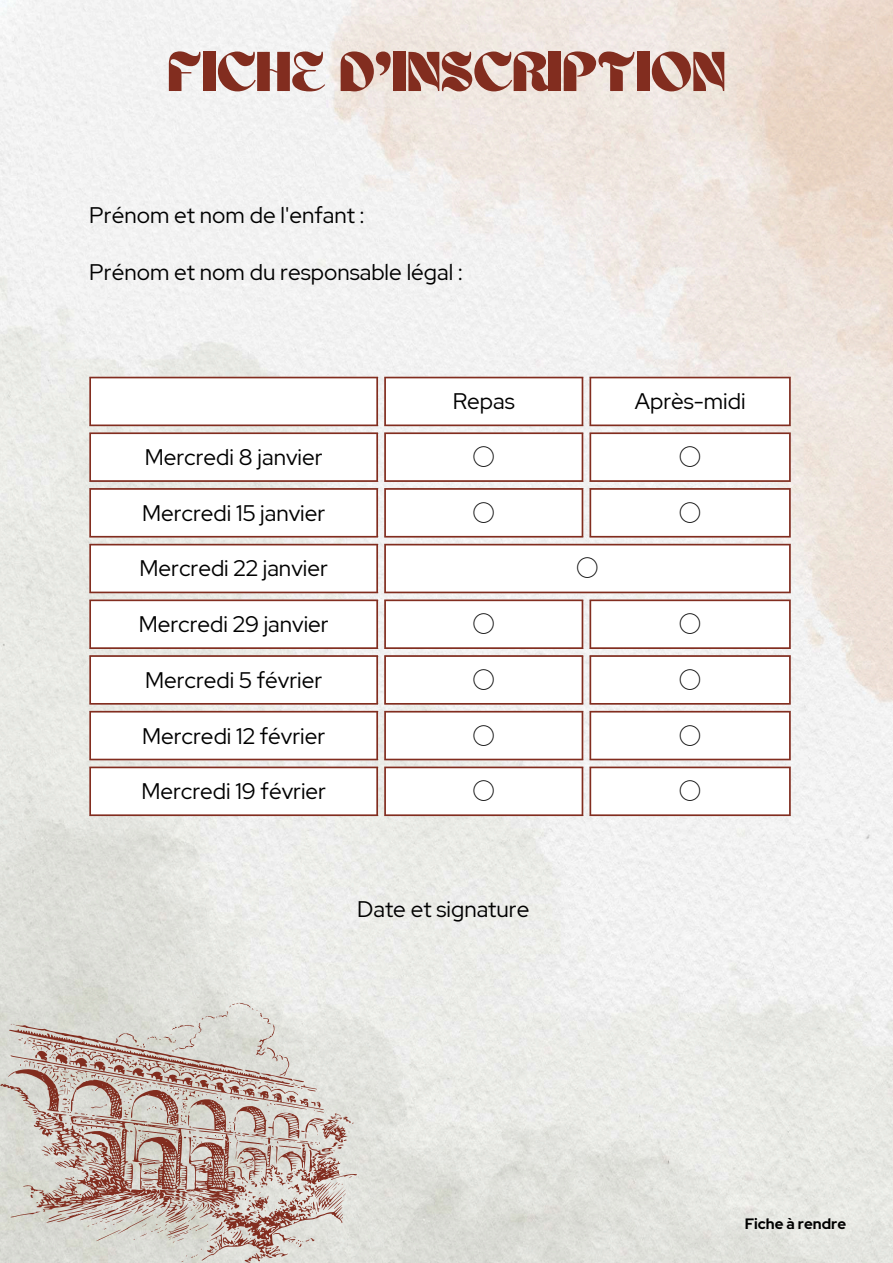
<style>
.page{position:relative;width:893px;height:1263px;background:#fff}
.page>*{position:absolute;margin:0;border:0;box-sizing:border-box;transform-origin:0 0}
.t1{font:57.75px "Ahsing";color:#822d1f}
.t2{font:22.5px "Red Hat Display";color:#000}
.t3{font:22.5px "Noto Sans CJ Ksc";color:#000}
.t4{font:700 15px "Red Hat Display";color:#000}
</style>
<div class="page">
<img style="left:0;top:0;width:893px;height:1263px">
<svg style="left:89px;top:377px;width:702px;height:439px"></svg>
<hr style="left:89px;top:378px;width:2px;height:46px;background:#822d1f">
<hr style="left:376px;top:378px;width:2px;height:46px;background:#822d1f">
<hr style="left:89px;top:377px;width:289px;height:1px;background:#822d1f">
<hr style="left:89px;top:424px;width:289px;height:2px;background:#822d1f">
<hr style="left:384px;top:378px;width:2px;height:46px;background:#822d1f">
<hr style="left:581px;top:378px;width:2px;height:46px;background:#822d1f">
<hr style="left:384px;top:377px;width:199px;height:1px;background:#822d1f">
<hr style="left:384px;top:424px;width:199px;height:2px;background:#822d1f">
<hr style="left:589px;top:378px;width:2px;height:46px;background:#822d1f">
<hr style="left:789px;top:378px;width:2px;height:46px;background:#822d1f">
<hr style="left:589px;top:377px;width:202px;height:1px;background:#822d1f">
<hr style="left:589px;top:424px;width:202px;height:2px;background:#822d1f">
<hr style="left:89px;top:434px;width:2px;height:46px;background:#822d1f">
<hr style="left:376px;top:434px;width:2px;height:46px;background:#822d1f">
<hr style="left:89px;top:432px;width:289px;height:2px;background:#822d1f">
<hr style="left:89px;top:480px;width:289px;height:2px;background:#822d1f">
<hr style="left:384px;top:434px;width:2px;height:46px;background:#822d1f">
<hr style="left:581px;top:434px;width:2px;height:46px;background:#822d1f">
<hr style="left:384px;top:432px;width:199px;height:2px;background:#822d1f">
<hr style="left:384px;top:480px;width:199px;height:2px;background:#822d1f">
<hr style="left:589px;top:434px;width:2px;height:46px;background:#822d1f">
<hr style="left:789px;top:434px;width:2px;height:46px;background:#822d1f">
<hr style="left:589px;top:432px;width:202px;height:2px;background:#822d1f">
<hr style="left:589px;top:480px;width:202px;height:2px;background:#822d1f">
<hr style="left:89px;top:490px;width:2px;height:46px;background:#822d1f">
<hr style="left:376px;top:490px;width:2px;height:46px;background:#822d1f">
<hr style="left:89px;top:488px;width:289px;height:2px;background:#822d1f">
<hr style="left:89px;top:536px;width:289px;height:2px;background:#822d1f">
<hr style="left:384px;top:490px;width:2px;height:46px;background:#822d1f">
<hr style="left:581px;top:490px;width:2px;height:46px;background:#822d1f">
<hr style="left:384px;top:488px;width:199px;height:2px;background:#822d1f">
<hr style="left:384px;top:536px;width:199px;height:2px;background:#822d1f">
<hr style="left:589px;top:490px;width:2px;height:46px;background:#822d1f">
<hr style="left:789px;top:490px;width:2px;height:46px;background:#822d1f">
<hr style="left:589px;top:488px;width:202px;height:2px;background:#822d1f">
<hr style="left:589px;top:536px;width:202px;height:2px;background:#822d1f">
<hr style="left:89px;top:545px;width:2px;height:47px;background:#822d1f">
<hr style="left:376px;top:545px;width:2px;height:47px;background:#822d1f">
<hr style="left:89px;top:544px;width:289px;height:1px;background:#822d1f">
<hr style="left:89px;top:592px;width:289px;height:1px;background:#822d1f">
<hr style="left:384px;top:545px;width:2px;height:47px;background:#822d1f">
<hr style="left:789px;top:545px;width:2px;height:47px;background:#822d1f">
<hr style="left:384px;top:544px;width:407px;height:1px;background:#822d1f">
<hr style="left:384px;top:592px;width:407px;height:1px;background:#822d1f">
<hr style="left:89px;top:601px;width:2px;height:46px;background:#822d1f">
<hr style="left:376px;top:601px;width:2px;height:46px;background:#822d1f">
<hr style="left:89px;top:599px;width:289px;height:2px;background:#822d1f">
<hr style="left:89px;top:647px;width:289px;height:2px;background:#822d1f">
<hr style="left:384px;top:601px;width:2px;height:46px;background:#822d1f">
<hr style="left:581px;top:601px;width:2px;height:46px;background:#822d1f">
<hr style="left:384px;top:599px;width:199px;height:2px;background:#822d1f">
<hr style="left:384px;top:647px;width:199px;height:2px;background:#822d1f">
<hr style="left:589px;top:601px;width:2px;height:46px;background:#822d1f">
<hr style="left:789px;top:601px;width:2px;height:46px;background:#822d1f">
<hr style="left:589px;top:599px;width:202px;height:2px;background:#822d1f">
<hr style="left:589px;top:647px;width:202px;height:2px;background:#822d1f">
<hr style="left:89px;top:657px;width:2px;height:46px;background:#822d1f">
<hr style="left:376px;top:657px;width:2px;height:46px;background:#822d1f">
<hr style="left:89px;top:655px;width:289px;height:2px;background:#822d1f">
<hr style="left:89px;top:703px;width:289px;height:2px;background:#822d1f">
<hr style="left:384px;top:657px;width:2px;height:46px;background:#822d1f">
<hr style="left:581px;top:657px;width:2px;height:46px;background:#822d1f">
<hr style="left:384px;top:655px;width:199px;height:2px;background:#822d1f">
<hr style="left:384px;top:703px;width:199px;height:2px;background:#822d1f">
<hr style="left:589px;top:657px;width:2px;height:46px;background:#822d1f">
<hr style="left:789px;top:657px;width:2px;height:46px;background:#822d1f">
<hr style="left:589px;top:655px;width:202px;height:2px;background:#822d1f">
<hr style="left:589px;top:703px;width:202px;height:2px;background:#822d1f">
<hr style="left:89px;top:712px;width:2px;height:47px;background:#822d1f">
<hr style="left:376px;top:712px;width:2px;height:47px;background:#822d1f">
<hr style="left:89px;top:711px;width:289px;height:1px;background:#822d1f">
<hr style="left:89px;top:759px;width:289px;height:1px;background:#822d1f">
<hr style="left:384px;top:712px;width:2px;height:47px;background:#822d1f">
<hr style="left:581px;top:712px;width:2px;height:47px;background:#822d1f">
<hr style="left:384px;top:711px;width:199px;height:1px;background:#822d1f">
<hr style="left:384px;top:759px;width:199px;height:1px;background:#822d1f">
<hr style="left:589px;top:712px;width:2px;height:47px;background:#822d1f">
<hr style="left:789px;top:712px;width:2px;height:47px;background:#822d1f">
<hr style="left:589px;top:711px;width:202px;height:1px;background:#822d1f">
<hr style="left:589px;top:759px;width:202px;height:1px;background:#822d1f">
<hr style="left:89px;top:768px;width:2px;height:46px;background:#822d1f">
<hr style="left:376px;top:768px;width:2px;height:46px;background:#822d1f">
<hr style="left:89px;top:766px;width:289px;height:2px;background:#822d1f">
<hr style="left:89px;top:814px;width:289px;height:2px;background:#822d1f">
<hr style="left:384px;top:768px;width:2px;height:46px;background:#822d1f">
<hr style="left:581px;top:768px;width:2px;height:46px;background:#822d1f">
<hr style="left:384px;top:766px;width:199px;height:2px;background:#822d1f">
<hr style="left:384px;top:814px;width:199px;height:2px;background:#822d1f">
<hr style="left:589px;top:768px;width:2px;height:46px;background:#822d1f">
<hr style="left:789px;top:768px;width:2px;height:46px;background:#822d1f">
<hr style="left:589px;top:766px;width:202px;height:2px;background:#822d1f">
<hr style="left:589px;top:814px;width:202px;height:2px;background:#822d1f">
<svg style="left:0;top:1002px;width:357px;height:261px;background:#cabbb3"></svg>
<h1 class="t1" style="left:167px;top:48px;width:559px">FICHE D'INSCRIPTION</h1>
<p class="t2" style="left:89px;top:200px;width:276px">Prénom et nom de l'enfant :</p>
<p class="t2" style="left:89px;top:257px;width:375px">Prénom et nom du responsable légal :</p>
<p class="t2" style="left:453px;top:386px;width:64px">Repas</p>
<p class="t2" style="left:635px;top:386px;width:112px">Après-midi</p>
<p class="t2" style="left:145px;top:442px;width:179px">Mercredi 8 janvier</p>
<p class="t3" style="left:472px;top:439px;width:24px">○</p>
<p class="t3" style="left:679px;top:439px;width:24px">○</p>
<p class="t2" style="left:142px;top:498px;width:185px">Mercredi 15 janvier</p>
<p class="t3" style="left:472px;top:495px;width:24px">○</p>
<p class="t3" style="left:679px;top:495px;width:24px">○</p>
<p class="t2" style="left:139px;top:553px;width:190px">Mercredi 22 janvier</p>
<p class="t3" style="left:576px;top:550px;width:24px">○</p>
<p class="t2" style="left:139px;top:609px;width:191px">Mercredi 29 janvier</p>
<p class="t3" style="left:472px;top:606px;width:24px">○</p>
<p class="t3" style="left:679px;top:606px;width:24px">○</p>
<p class="t2" style="left:145px;top:665px;width:179px">Mercredi 5 février</p>
<p class="t3" style="left:472px;top:662px;width:24px">○</p>
<p class="t3" style="left:679px;top:662px;width:24px">○</p>
<p class="t2" style="left:142px;top:720px;width:185px">Mercredi 12 février</p>
<p class="t3" style="left:472px;top:717px;width:24px">○</p>
<p class="t3" style="left:679px;top:717px;width:24px">○</p>
<p class="t2" style="left:141px;top:776px;width:186px">Mercredi 19 février</p>
<p class="t3" style="left:472px;top:773px;width:24px">○</p>
<p class="t3" style="left:679px;top:773px;width:24px">○</p>
<p class="t2" style="left:357px;top:894px;width:174px">Date et signature</p>
<p class="t4" style="left:744px;top:1213px;width:103px">Fiche à rendre</p>
</div>
